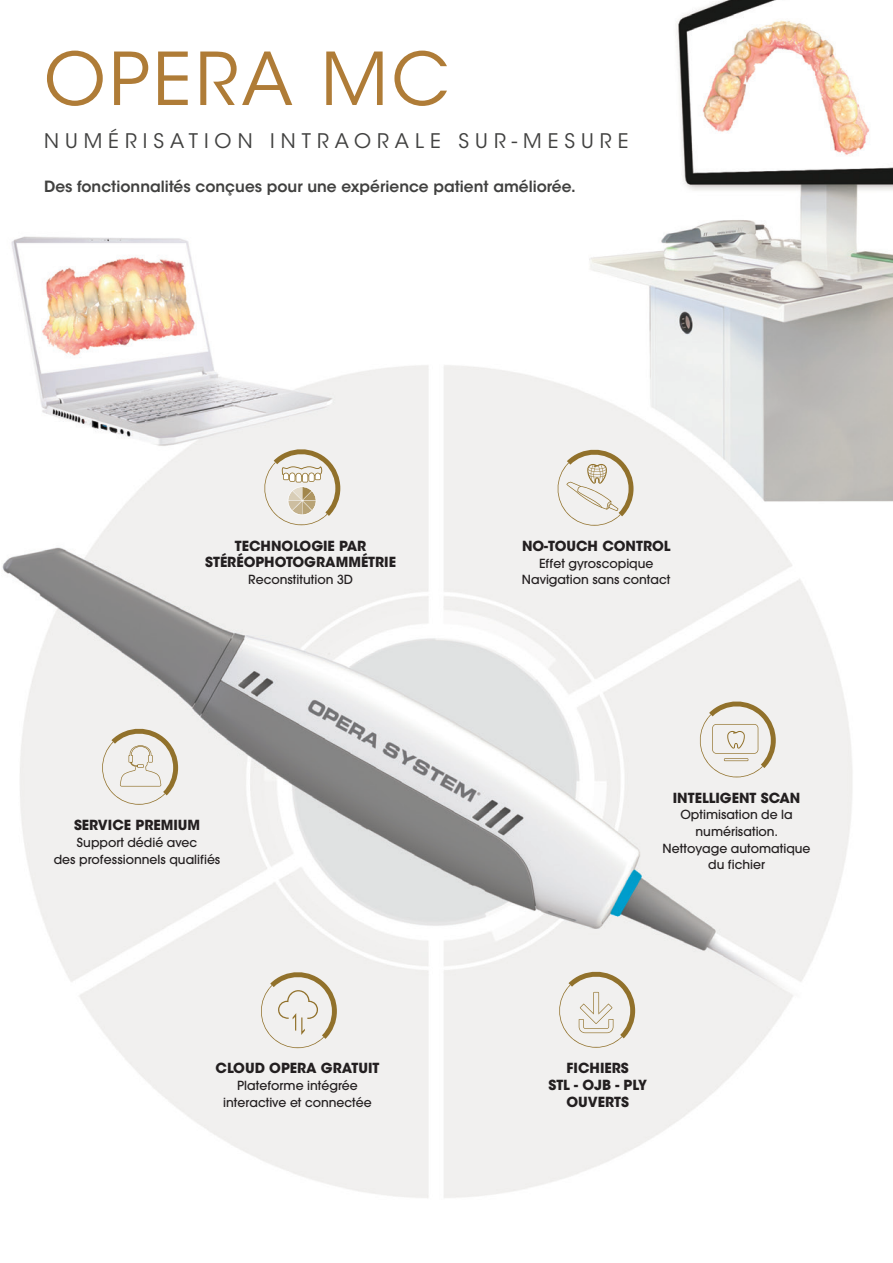
<style>
.page{position:relative;width:893px;height:1263px;background:#fff}
.page>*{position:absolute;margin:0;border:0;box-sizing:border-box;transform-origin:0 0}
.t1{font:72.3px "ITC Avant Garde Std";color:#af7c37}
.t2{font:19.95px "ITC Avant Garde Std";color:#414140}
.t3{font:600 15.45px "ITC Avant Garde Std";color:#414140}
.t4{font:500 13.8px/16.6px "Avant Gar Goth";color:#231f20;text-align:center}
.t5{font:700 13.8px/16.6px "ITC Avant Garde Std";color:#231f20;text-align:center}
.s1{font-family:"Avant Gar Goth";font-weight:500}
.s2{font-family:"ITC Avant Garde Std";font-weight:700}
</style>
<div class="page">
<img style="left:2px;top:0;width:891px;height:1198px">
<svg style="left:264px;top:449px;width:76px;height:77px"></svg>
<svg style="left:554px;top:449px;width:79px;height:77px"></svg>
<svg style="left:99px;top:729px;width:79px;height:76px"></svg>
<svg style="left:696px;top:701px;width:80px;height:76px"></svg>
<svg style="left:257px;top:972px;width:80px;height:76px"></svg>
<svg style="left:556px;top:972px;width:79px;height:76px"></svg>
<p class="t1" style="left:44px;top:35px;width:407px">OPERA MC</p>
<p class="t2" style="left:44px;top:129px;width:586px">NUMÉRISATION INTRAORALE SUR-MESURE</p>
<p class="t3" style="left:44px;top:176px;width:533px">Des fonctionnalités conçues pour une expérience patient améliorée.</p>
<p class="t5" style="left:205px;top:537px;width:192px">TECHNOLOGIE PAR<br>STÉRÉOPHOTOGRAMMÉTRIE<br><span class="s1">Reconstitution 3D</span></p>
<p class="t4" style="left:522px;top:538px;width:150px"><span class="s2">NO-TOUCH CONTROL<br></span>Effet gyroscopique<br>Navigation sans contact</p>
<p class="t4" style="left:54px;top:817px;width:168px"><span class="s2">SERVICE PREMIUM<br></span>Support dédié avec<br>des professionnels qualifiés</p>
<p class="t4" style="left:663px;top:790px;width:149px"><span class="s2">INTELLIGENT SCAN<br></span>Optimisation de la numérisation.<br>Nettoyage automatique du fichier</p>
<p class="t4" style="left:216px;top:1060px;width:165px"><span class="s2">CLOUD OPERA GRATUIT<br></span>Plateforme intégrée interactive et connectée</p>
<p class="t5" style="left:548px;top:1060px;width:100px">FICHIERS<br>STL - OJB - PLY<br>OUVERTS</p>
</div>
